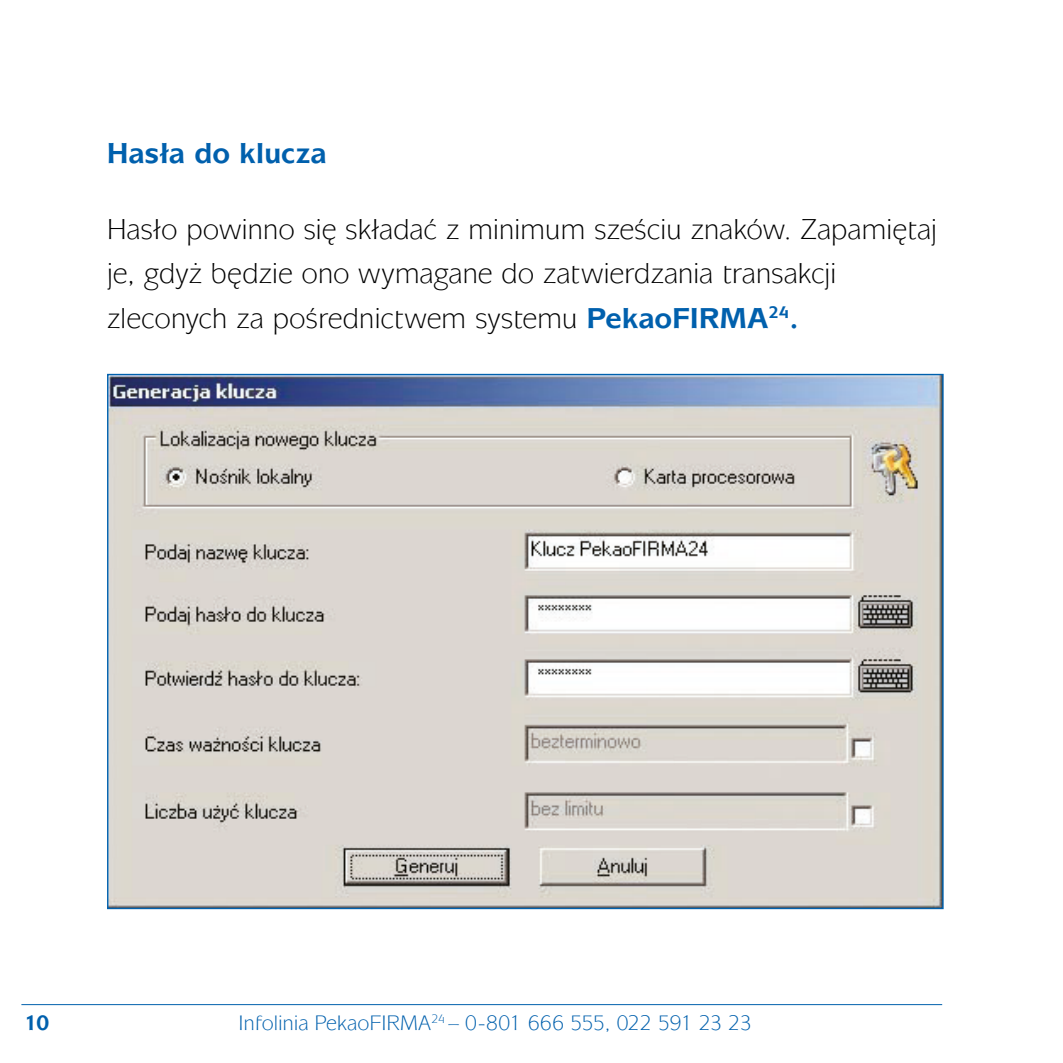
<style>
.page{position:relative;width:1063px;height:1063px;background:#fff}
.page>*{position:absolute;margin:0;border:0;box-sizing:border-box;transform-origin:0 0}
.t1{font:28.75px/44.5px "Mixage PL";letter-spacing:-.01em;color:#000}
.t2{font:700 28.75px "Mixage PL";letter-spacing:-.005em;color:#0060ad}
.t3{font:21px "Mixage PL";letter-spacing:-.015em;color:#0060ad}
.t4{font:700 21px "Mixage PL";color:#0060ad}
.s1{font-weight:700;color:#0060ad}
</style>
<div class="page">
<img style="left:109px;top:376px;width:833px;height:531px">
<hr style="left:21px;top:1004px;width:921px;height:1px;background:#0060ad">
<p class="t2" style="left:107px;top:135px;width:222px">Hasła do klucza</p>
<p class="t1" style="left:107px;top:207px;width:832px">Hasło powinno si´ składaç z minimum szeÊciu znaków. Zapami´taj je, gdy˝ b´dzie ono wymagane do zatwierdzania transakcji zleconych za poÊrednictwem systemu <span class="s1">PekaoFIRMA</span><sup>24</sup><span class="s1">.</span></p>
<p class="t4" style="left:24px;top:1010px;width:27px">10</p>
<p class="t3" style="left:239px;top:1010px;width:515px">Infolinia PekaoFIRMA<sup>24</sup> – 0-801 666 555, 022 591 23 23</p>
</div>
